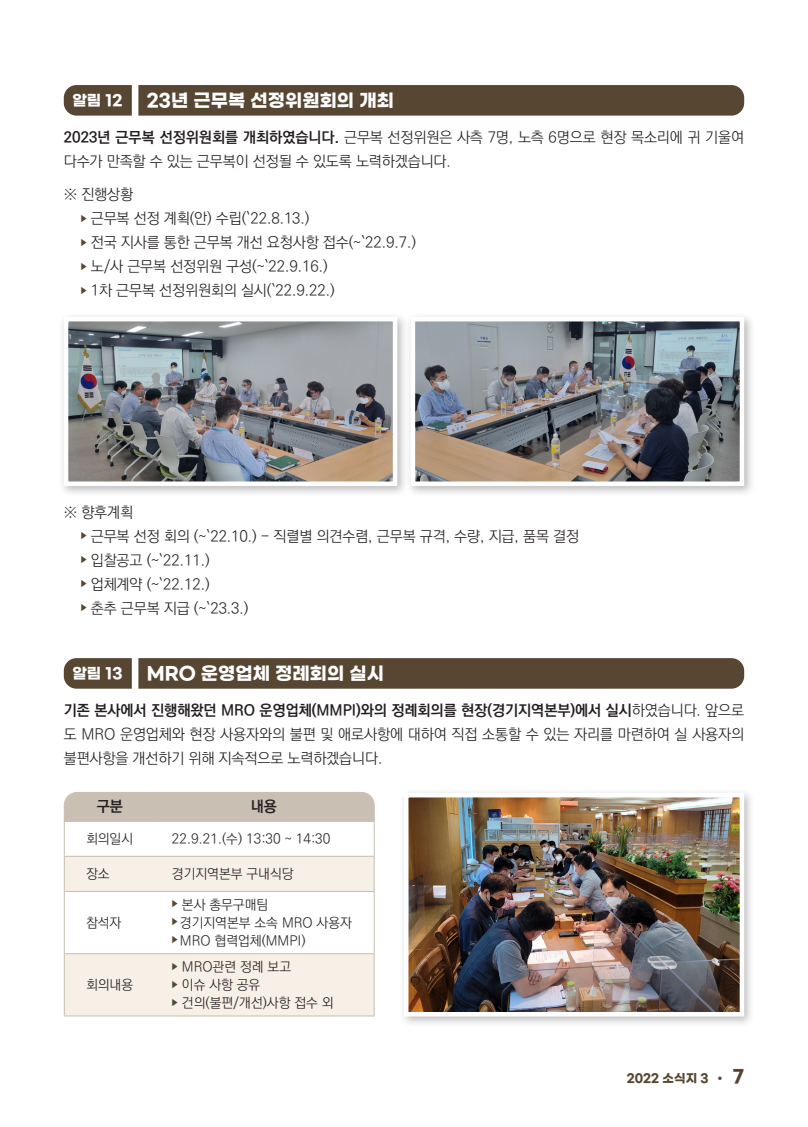
<style>
.page{position:relative;width:808px;height:1127px;background:#fff}
.page>*{position:absolute;margin:0;border:0;box-sizing:border-box;transform-origin:0 0}
.t1{font:700 18px "Gmarket Sans";color:#fff}
.t2{font:15px/24px "Ko Pub World Dotum PL";letter-spacing:-.01em;color:#231f20}
.t3{font:700 15px "Gmarket Sans";color:#fff}
.t4{font:15px "Ko Pub World Dotum PB";color:#231f20}
.t5{font:13.5px "Ko Pub World Dotum PL";color:#231f20}
.t6{font:700 12px "Gmarket Sans";color:#564632}
.s1{font-family:"Ko Pub World Dotum PB"}
.s2{font-size:18px}
</style>
<div class="page">
<svg style="left:138px;top:85px;width:606px;height:31px;background:#594935"></svg>
<svg style="left:138px;top:658px;width:606px;height:31px;background:#594935"></svg>
<svg style="left:64px;top:85px;width:68px;height:31px;background:#5d4e3b"></svg>
<svg style="left:64px;top:658px;width:68px;height:31px;background:#5d4e3b"></svg>
<div style="left:405px;top:312px;width:350px;height:185px;background:#231f20;opacity:.3"></div>
<img style="left:416px;top:322px;width:323px;height:159px">
<div style="left:411px;top:317px;width:333px;height:169px;border:4px solid #fff"></div>
<div style="left:59px;top:312px;width:349px;height:185px;background:#231f20;opacity:.3"></div>
<img style="left:69px;top:322px;width:323px;height:159px">
<div style="left:64px;top:317px;width:333px;height:169px;border:4px solid #fff"></div>
<svg style="left:65px;top:857px;width:309px;height:158px;fill:#f6f0e7"></svg>
<hr style="left:64px;top:822px;width:1px;height:34px;background:#c9c0b3">
<hr style="left:64px;top:856px;width:91px;height:1px;background:#c9c0b3">
<hr style="left:64px;top:857px;width:1px;height:34px;background:#c9c0b3">
<hr style="left:155px;top:856px;width:220px;height:1px;background:#c9c0b3">
<hr style="left:64px;top:891px;width:91px;height:1px;background:#c9c0b3">
<hr style="left:64px;top:892px;width:1px;height:61px;background:#c9c0b3">
<hr style="left:155px;top:891px;width:220px;height:1px;background:#c9c0b3">
<hr style="left:64px;top:953px;width:91px;height:1px;background:#c9c0b3">
<hr style="left:64px;top:954px;width:1px;height:61px;background:#c9c0b3">
<hr style="left:155px;top:953px;width:220px;height:1px;background:#c9c0b3">
<hr style="left:64px;top:1015px;width:91px;height:1px;background:#c9c0b3">
<hr style="left:155px;top:1015px;width:220px;height:1px;background:#c9c0b3">
<hr style="left:374px;top:822px;width:1px;height:34px;background:#c9c0b3">
<hr style="left:374px;top:857px;width:1px;height:34px;background:#c9c0b3">
<hr style="left:374px;top:892px;width:1px;height:61px;background:#c9c0b3">
<hr style="left:374px;top:954px;width:1px;height:61px;background:#c9c0b3">
<div style="left:63px;top:792px;width:312px;height:30px;background:#c9c0b3"></div>
<div style="left:399px;top:788px;width:356px;height:239px;background:#231f20;opacity:.3"></div>
<img style="left:409px;top:798px;width:330px;height:213px">
<div style="left:404px;top:793px;width:340px;height:223px;border:4px solid #fff"></div>
<p class="t3" style="left:72px;top:92px;width:52px">알림 12</p>
<p class="t1" style="left:147px;top:90px;width:249px">23년 근무복 선정위원회의 개최</p>
<p class="t2" style="left:64px;top:126px;width:682px"><span class="s1">2023년 근무복 선정위원회를 개최하였습니다.</span> 근무복 선정위원은 사측 7명, 노측 6명으로 현장 목소리에 귀 기울여 다수가 만족할 수 있는 근무복이 선정될 수 있도록 노력하겠습니다.</p>
<p class="t2" style="left:64px;top:183px;width:71px">※ 진행상황</p>
<p class="t2" style="left:81px;top:207px;width:230px"><sup>▶</sup> 근무복 선정 계획(안) 수립(`22.8.13.)</p>
<p class="t2" style="left:81px;top:231px;width:337px"><sup>▶</sup> 전국 지사를 통한 근무복 개선 요청사항 접수(~`22.9.7.)</p>
<p class="t2" style="left:81px;top:255px;width:249px"><sup>▶</sup> 노/사 근무복 선정위원 구성(~`22.9.16.)</p>
<p class="t2" style="left:81px;top:279px;width:255px"><sup>▶</sup> 1차 근무복 선정위원회의 실시(`22.9.22.)</p>
<p class="t2" style="left:64px;top:500px;width:71px">※ 향후계획</p>
<p class="t2" style="left:81px;top:524px;width:500px"><sup>▶</sup> 근무복 선정 회의 (~`22.10.) - 직렬별 의견수렴, 근무복 규격, 수량, 지급, 품목 결정</p>
<p class="t2" style="left:81px;top:548px;width:130px"><sup>▶</sup> 입찰공고 (~`22.11.)</p>
<p class="t2" style="left:81px;top:572px;width:130px"><sup>▶</sup> 업체계약 (~`22.12.)</p>
<p class="t2" style="left:81px;top:596px;width:169px"><sup>▶</sup> 춘추 근무복 지급 (~`23.3.)</p>
<p class="t3" style="left:72px;top:665px;width:52px">알림 13</p>
<p class="t1" style="left:147px;top:663px;width:239px">MRO 운영업체 정례회의 실시</p>
<p class="t2" style="left:64px;top:699px;width:682px;text-align:justify"><span class="s1">기존 본사에서 진행해왔던 MRO 운영업체(MMPI)와의 정례회의를 현장(경기지역본부)에서 실시</span>하였습니다. 앞으로 도 MRO 운영업체와 현장 사용자와의 불편 및 애로사항에 대하여 직접 소통할 수 있는 자리를 마련하여 실 사용자의 불편사항을 개선하기 위해 지속적으로 노력하겠습니다.</p>
<p class="t4" style="left:97px;top:796px;width:28px">구분</p>
<p class="t4" style="left:251px;top:796px;width:28px">내용</p>
<p class="t5" style="left:86px;top:829px;width:49px">회의일시</p>
<p class="t5" style="left:172px;top:829px;width:160px">22.9.21.(수) 13:30 ~ 14:30</p>
<p class="t5" style="left:86px;top:864px;width:25px">장소</p>
<p class="t5" style="left:172px;top:864px;width:123px">경기지역본부 구내식당</p>
<p class="t5" style="left:86px;top:913px;width:37px">참석자</p>
<p class="t5" style="left:172px;top:895px;width:98px"><sup>▶</sup> 본사 총무구매팀</p>
<p class="t5" style="left:172px;top:913px;width:181px"><sup>▶</sup> 경기지역본부 소속 MRO 사용자</p>
<p class="t5" style="left:172px;top:931px;width:135px"><sup>▶</sup> MRO 협력업체(MMPI)</p>
<p class="t5" style="left:86px;top:975px;width:49px">회의내용</p>
<p class="t5" style="left:172px;top:957px;width:121px"><sup>▶</sup> MRO관련 정례 보고</p>
<p class="t5" style="left:172px;top:975px;width:90px"><sup>▶</sup> 이슈 사항 공유</p>
<p class="t5" style="left:172px;top:993px;width:163px"><sup>▶</sup> 건의(불편/개선)사항 접수 외</p>
<p class="t6" style="left:627px;top:1072px;width:119px">2022 소식지 3 <span class="s2">· 7</span></p>
</div>
